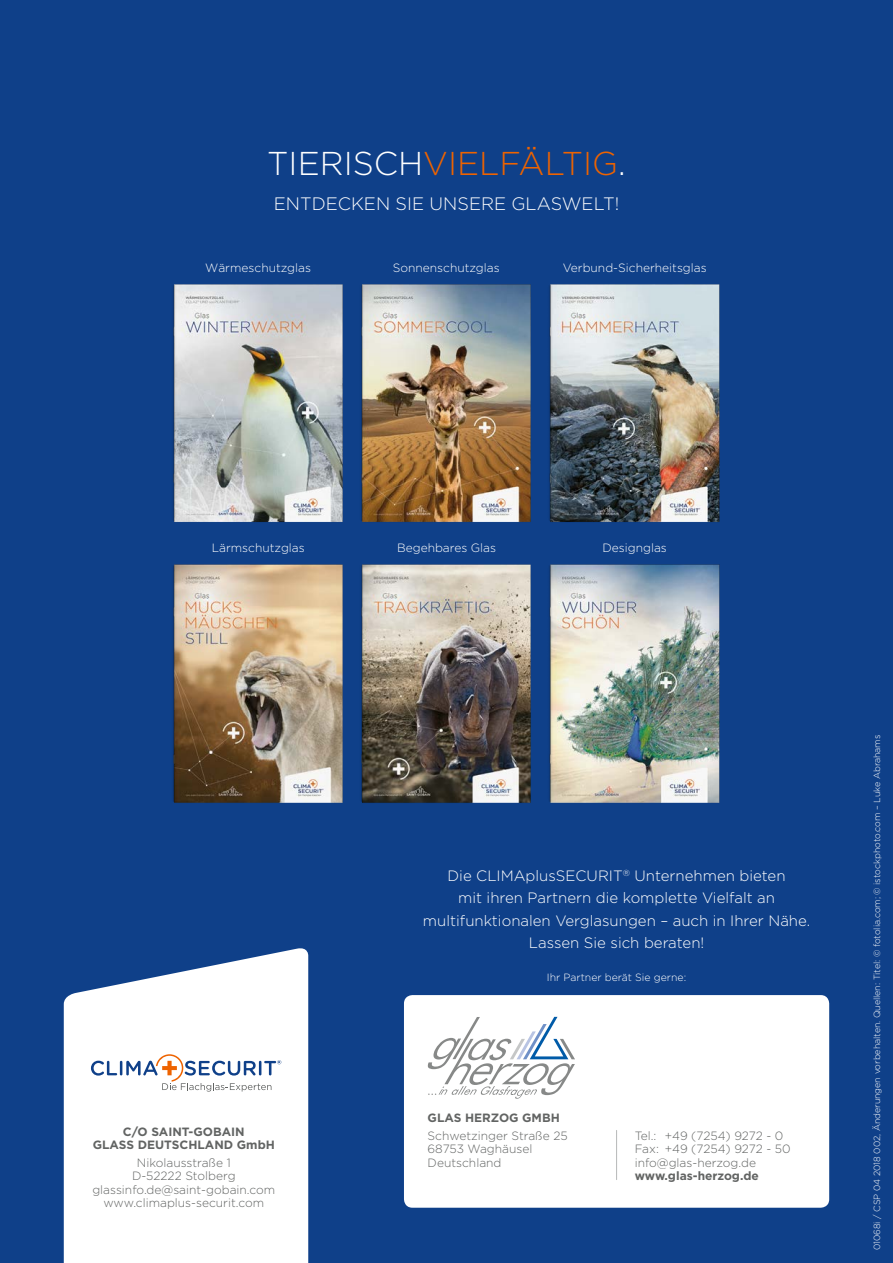
<style>
.page{position:relative;width:893px;height:1263px;background:#0f4089}
.page>*{position:absolute;margin:0;border:0;box-sizing:border-box;transform-origin:0 0}
.t1{font:300 33px "Gotham";color:#ee6300}
.t2{font:300 18px "Gotham";color:#fff}
.t3{font:300 15px/22.5px "Gotham";color:#fff;text-align:center}
.t4{font:300 12px/13.5px "Gotham";color:#626463}
.t5{font:300 12px "Gotham";color:#fff}
.t6{font:700 12px/13.5px "Gotham";color:#626463;text-align:center}
.t7{font:300 10.5px "Gotham";color:#fff}
.t8{font:300 9px "Gotham";letter-spacing:-.005em;color:#fff}
.s1{color:#fff}
</style>
<div class="page">
<svg style="left:64px;top:948px;width:244px;height:315px;background:#ebeff5"></svg>
<svg style="left:91px;top:1054px;width:190px;height:37px;background:#dbdee4"></svg>
<div style="left:404px;top:995px;width:425px;height:213px;background:#fff;border-radius:9px"></div>
<img style="left:440px;top:284px;width:14px;height:219px">
<img style="left:440px;top:503px;width:14px;height:300px">
<img style="left:454px;top:584px;width:266px;height:219px">
<img style="left:173px;top:284px;width:267px;height:219px">
<img style="left:173px;top:503px;width:267px;height:300px">
<img style="left:454px;top:284px;width:266px;height:300px">
<hr style="left:616px;top:1130px;width:1px;height:49px;background:#b6b8b8">
<svg style="left:428px;top:1017px;width:147px;height:82px"></svg>
<h1 class="t1" style="left:267px;top:143px;width:360px"><span class="s1">TIERISCH</span>VIELFÄLTIG<span class="s1">.</span></h1>
<h2 class="t2" style="left:274px;top:192px;width:347px">ENTDECKEN SIE UNSERE GLASWELT!</h2>
<p class="t5" style="left:205px;top:261px;width:107px">Wärmeschutzglas</p>
<p class="t5" style="left:393px;top:261px;width:108px">Sonnenschutzglas</p>
<p class="t5" style="left:563px;top:261px;width:145px">Verbund-Sicherheitsglas</p>
<p class="t5" style="left:212px;top:541px;width:95px">Lärmschutzglas</p>
<p class="t6" style="left:93px;top:1124px;width:184px">C/O SAINT-GOBAIN<br>GLASS DEUTSCHLAND GmbH</p>
<p class="t4" style="left:92px;top:1155px;width:184px;text-align:center">Nikolausstraße 1<br>D-52222 Stolberg glassinfo.de@saint-gobain.com www.climaplus-securit.com</p>
<p class="t5" style="left:397px;top:541px;width:101px">Begehbares Glas</p>
<p class="t5" style="left:602px;top:541px;width:66px">Designglas</p>
<p class="t3" style="left:423px;top:864px;width:389px">Die CLIMAplusSECURIT<sup>®</sup> Unternehmen bieten<br>mit ihren Partnern die komplette Vielfalt an multifunktionalen Verglasungen – auch in Ihrer Nähe.<br>Lassen Sie sich beraten!</p>
<p class="t7" style="left:547px;top:970px;width:141px">Ihr Partner berät Sie gerne:</p>
<p class="t6" style="left:428px;top:1111px;width:134px">GLAS HERZOG GMBH</p>
<p class="t4" style="left:428px;top:1128px;width:142px">Schwetzinger Straße 25<br>68753 Waghäusel<br>Deutschland</p>
<p class="t4" style="left:635px;top:1128px;width:157px">Tel.: +49 (7254) 9272 - 0<br>Fax: +49 (7254) 9272 - 50 info@glas-herzog.de</p>
<p class="t6" style="left:635px;top:1169px;width:126px">www.glas-herzog.de</p>
<p class="t8" style="left:872px;top:1250px;width:517px;rotate:-90deg">01068i / CSP 04 2018 002, Änderungen vorbehalten. Quellen: Titel: © fotolia.com; © istockphoto.com – Luke Abrahams</p>
</div>
